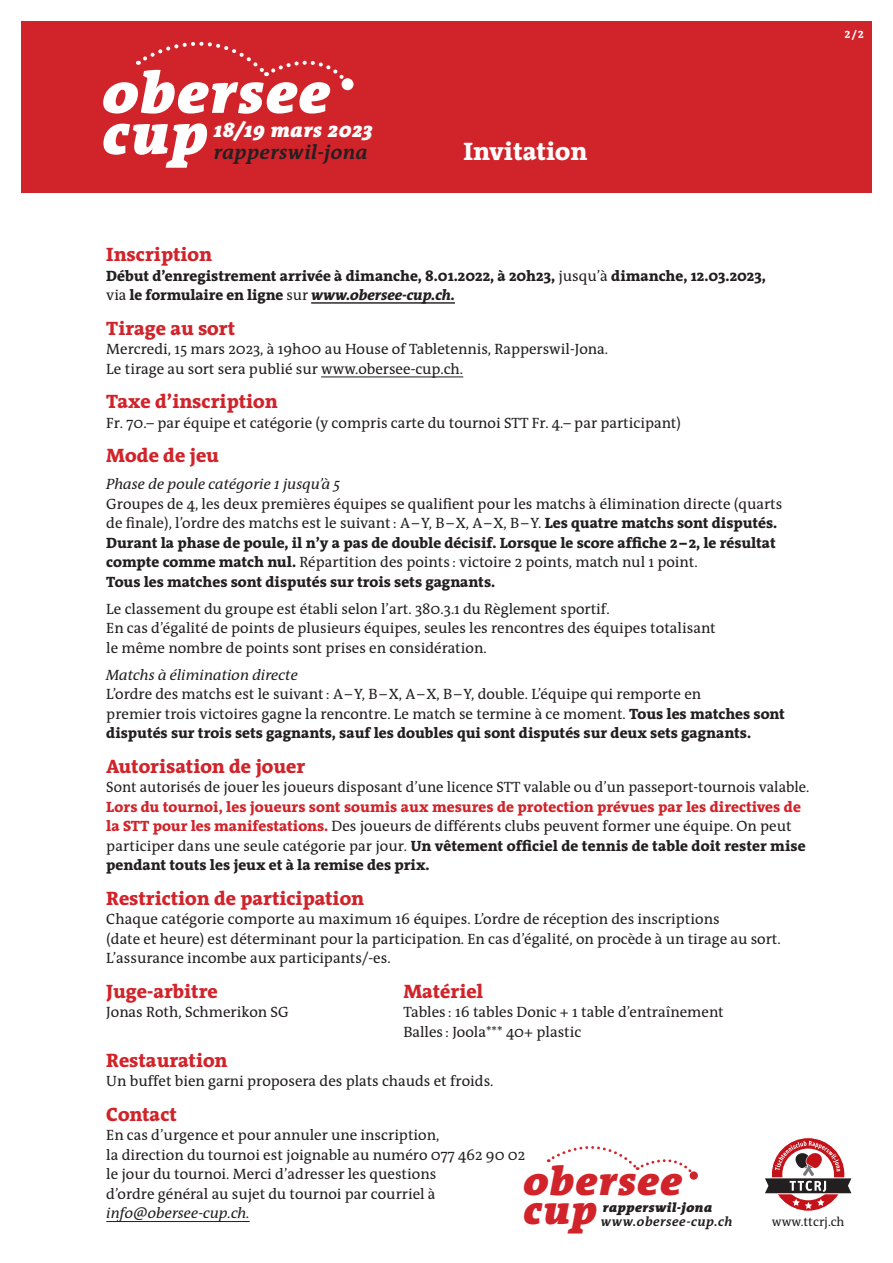
<style>
.page{position:relative;width:893px;height:1263px;background:#fff}
.page>*{position:absolute;margin:0;border:0;box-sizing:border-box;transform-origin:0 0}
.t1{font:italic 900 58.8px/41.1px "The Antiqua B";letter-spacing:.035em;color:#fff}
.t2{font:italic 900 40.8px/28.7px "The Antiqua B";letter-spacing:.04em;color:#d1232a}
.t3{font:800 25.5px "The Antiqua B";color:#fff}
.t4{font:italic 700 20.25px "The Antiqua B";letter-spacing:.02em;color:#231f20}
.t5{font:italic 900 20.25px "The Antiqua B";letter-spacing:.04em;color:#fff}
.t6{font:800 19.5px "The Antiqua B";color:#d1232a}
.t7{font:15px/19.5px "The Antiqua B";color:#231f20}
.t8{font:800 15px/19.5px "The Antiqua B";letter-spacing:.005em;color:#d1232a}
.t9{font:800 15px/19.5px "The Antiqua B";color:#231f20}
.t10{font:italic 15px "The Antiqua B";color:#231f20}
.t11{font:italic 700 13.2px "The Antiqua B";letter-spacing:.04em;color:#231f20}
.t12{font:italic 900 13.2px "The Antiqua B";letter-spacing:.035em;color:#231f20}
.t13{font:12.75px "The Antiqua B";color:#231f20}
.t14{font:10.5px "The Antiqua B Extra Bold Caps";color:#fff}
.s1{font-weight:400}
.s2{font-style:italic}
.s3{font-weight:800}
.s4{font-weight:400;color:#231f20}
.s5{color:#231f20}
</style>
<div class="page">
<hr style="left:311px;top:302px;width:144px;height:2px;background:#231f20">
<hr style="left:321px;top:377px;width:142px;height:1px;background:#231f20">
<hr style="left:106px;top:1221px;width:144px;height:1px;background:#231f20">
<div style="left:21px;top:21px;width:851px;height:172px;background:#d1232a"></div>
<svg style="left:765px;top:1137px;width:87px;height:75px"></svg>
<svg style="left:548px;top:1146px;width:144px;height:30px"></svg>
<div style="left:690px;top:1171px;width:8px;height:9px;background:#d1232a;border-radius:50%"></div>
<svg style="left:138px;top:41px;width:208px;height:43px"></svg>
<div style="left:342px;top:78px;width:12px;height:12px;background:#fff;border-radius:50%"></div>
<h1 class="t1" style="left:103px;top:76px;width:228px">obersee cup</h1>
<h3 class="t5" style="left:214px;top:119px;width:160px">18/19 mars 2023</h3>
<h3 class="t4" style="left:214px;top:142px;width:156px">rapperswil-jona</h3>
<h3 class="t3" style="left:463px;top:137px;width:125px">Invitation</h3>
<p class="t14" style="left:845px;top:28px;width:20px">2/2</p>
<h3 class="t6" style="left:106px;top:244px;width:107px">Inscription</h3>
<p class="t9" style="left:106px;top:266px;width:661px">Début d’enregistrement arrivée à dimanche, 8.01.2022, à 20h23, <span class="s1">jusqu’à</span> dimanche, 12.03.2023, <span class="s1">via</span> le formulaire en ligne <span class="s1">sur</span> <span class="s2">www.obersee-cup.ch.</span></p>
<h3 class="t6" style="left:106px;top:317px;width:130px">Tirage au sort</h3>
<p class="t7" style="left:106px;top:340px;width:503px">Mercredi, 15 mars 2023, à 19h00 au House of Tabletennis, Rapperswil-Jona.<br>Le tirage au sort sera publié sur www.obersee-cup.ch.</p>
<h3 class="t6" style="left:106px;top:391px;width:173px">Taxe d’inscription</h3>
<p class="t7" style="left:106px;top:413px;width:576px">Fr. 70.– par équipe et catégorie (y compris carte du tournoi STT Fr. 4.– par participant)</p>
<h3 class="t6" style="left:106px;top:445px;width:114px">Mode de jeu</h3>
<p class="t10" style="left:106px;top:476px;width:236px">Phase de poule catégorie 1 jusqu’à 5</p>
<p class="t7" style="left:106px;top:494px;width:678px">Groupes de 4, les deux premières équipes se qualifient pour les matchs à élimination directe (quarts de finale), l’ordre des matchs est le suivant: A–Y, B–X, A–X, B–Y. <span class="s3">Les quatre matchs sont disputés.<br>Durant la phase de poule, il n’y a pas de double décisif. Lorsque le score affiche 2–2, le résultat compte comme match nul.</span> Répartition des points : victoire 2 points, match nul 1 point.<br><span class="s3">Tous les matches sont disputés sur trois sets gagnants.</span></p>
<p class="t7" style="left:106px;top:599px;width:611px">Le classement du groupe est établi selon l’art. 380.3.1 du Règlement sportif.<br>En cas d’égalité de points de plusieurs équipes, seules les rencontres des équipes totalisant le même nombre de points sont prises en considération.</p>
<p class="t10" style="left:106px;top:667px;width:193px">Matchs à élimination directe</p>
<p class="t7" style="left:106px;top:685px;width:680px">L’ordre des matchs est le suivant: A–Y, B–X, A–X, B–Y, double. L’équipe qui remporte en<br>premier trois victoires gagne la rencontre. Le match se termine à ce moment. <span class="s3">Tous les matches sont disputés sur trois sets gagnants, sauf les doubles qui sont disputés sur deux sets gagnants.</span></p>
<h3 class="t6" style="left:106px;top:755px;width:200px">Autorisation de jouer</h3>
<p class="t7" style="left:106px;top:778px;width:705px">Sont autorisés de jouer les joueurs disposant d’une licence STT valable ou d’un passeport-tournois valable.</p>
<p class="t8" style="left:106px;top:797px;width:701px">Lors du tournoi, les joueurs sont soumis aux mesures de protection prévues par les directives de la STT pour les manifestations. <span class="s4">Des joueurs de différents clubs peuvent former une équipe. On peut participer dans une seule catégorie par jour.</span> <span class="s5">Un vêtement officiel de tennis de table doit rester mise pendant touts les jeux et à la remise des prix.</span></p>
<h3 class="t6" style="left:106px;top:887px;width:259px">Restriction de participation</h3>
<p class="t7" style="left:106px;top:910px;width:676px">Chaque catégorie comporte au maximum 16 équipes. L’ordre de réception des inscriptions<br>(date et heure) est déterminant pour la participation. En cas d’égalité, on procède à un tirage au sort.<br>L’assurance incombe aux participants/-es.</p>
<h3 class="t6" style="left:106px;top:980px;width:113px">Juge-arbitre</h3>
<h3 class="t6" style="left:403px;top:980px;width:82px">Matériel</h3>
<p class="t7" style="left:106px;top:1003px;width:184px">Jonas Roth, Schmerikon SG</p>
<p class="t7" style="left:403px;top:1003px;width:322px">Tables : 16 tables Donic + 1 table d’entraînement<br>Balles : Joola*** 40+ plastic</p>
<h3 class="t6" style="left:106px;top:1049px;width:123px">Restauration</h3>
<p class="t7" style="left:106px;top:1072px;width:389px">Un buffet bien garni proposera des plats chauds et froids.</p>
<h3 class="t6" style="left:106px;top:1103px;width:72px">Contact</h3>
<p class="t7" style="left:106px;top:1126px;width:420px">En cas d’urgence et pour annuler une inscription,<br>la direction du tournoi est joignable au numéro 077 462 90 02 le jour du tournoi. Merci d’adresser les questions<br>d’ordre général au sujet du tournoi par courriel à</p>
<p class="t10" style="left:106px;top:1205px;width:145px">info@obersee-cup.ch.</p>
<h2 class="t2" style="left:524px;top:1170px;width:159px">obersee cup</h2>
<p class="t12" style="left:603px;top:1200px;width:111px">rapperswil-jona</p>
<p class="t11" style="left:601px;top:1214px;width:133px">www.obersee-cup.ch</p>
<p class="t13" style="left:772px;top:1215px;width:74px">www.ttcrj.ch</p>
</div>
